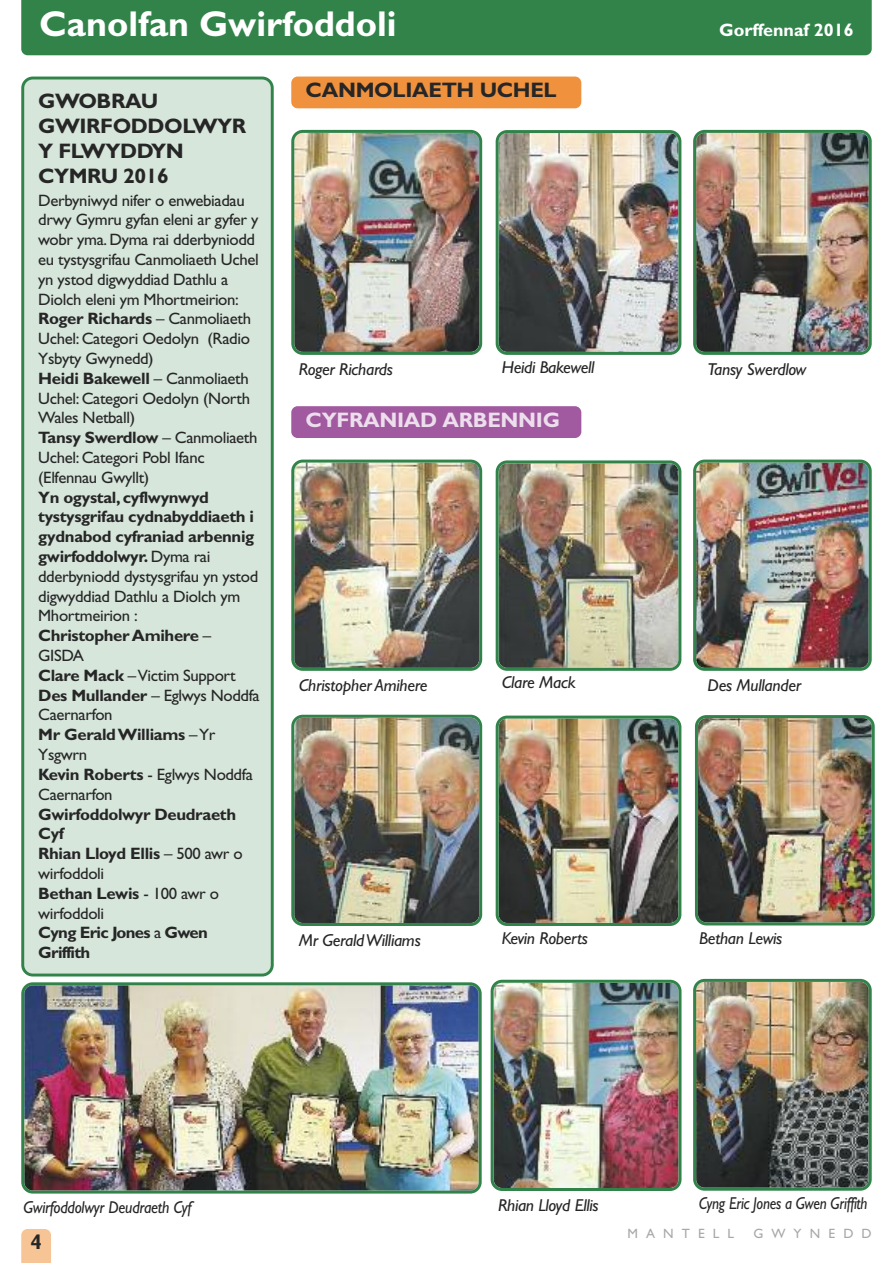
<style>
.page{position:relative;width:893px;height:1263px;background:#fff}
.page>*{position:absolute;margin:0;border:0;box-sizing:border-box;transform-origin:0 0}
.t1{font:700 36px "Gill Sans";color:#fff}
.t2{font:700 21px/25.2px "Gill Sans";letter-spacing:-.02em;color:#272627}
.t3{font:700 21px "Gill Sans";letter-spacing:-.015em;color:#ecdeec}
.t4{font:700 condensed 21px "Gill Sans";color:#272627}
.t5{font:700 18px "Gill Sans";color:#fff}
.t6{font:italic 17.25px "Gill Sans";letter-spacing:-.015em;color:#272627}
.t7{font:italic 17.25px "Gill Sans";letter-spacing:-.015em;color:#272627;scale:.87 1}
.t8{font:italic 17.25px "Gill Sans";letter-spacing:-.015em;color:#272627;scale:.92 1}
.t9{font:700 16.5px/19.8px "Gill Sans";letter-spacing:-.02em;color:#272627}
.t10{font:16.5px/19.8px "Gill Sans";letter-spacing:-.02em;color:#272627}
.t11{font:13.5px "Gill Sans";letter-spacing:.6em;color:#a9a8a9}
.s1{font-weight:700}
.s2{font-weight:400}
</style>
<div class="page">
<div style="left:21px;top:77px;width:253px;height:899px;background:#d6e6db"></div>
<div style="left:21px;top:0;width:851px;height:55px;background:#31834a"></div>
<svg style="left:21px;top:1229px;width:30px;height:34px"></svg>
<img style="left:291px;top:130px;width:191px;height:225px">
<img style="left:496px;top:130px;width:185px;height:225px">
<img style="left:693px;top:130px;width:179px;height:225px">
<img style="left:291px;top:460px;width:191px;height:211px">
<img style="left:496px;top:460px;width:185px;height:211px">
<img style="left:693px;top:460px;width:179px;height:211px">
<img style="left:291px;top:715px;width:191px;height:211px">
<img style="left:496px;top:715px;width:185px;height:211px">
<img style="left:21px;top:982px;width:461px;height:211px">
<img style="left:491px;top:980px;width:190px;height:211px">
<img style="left:695px;top:715px;width:180px;height:210px">
<img style="left:693px;top:979px;width:179px;height:212px">
<div style="left:291px;top:77px;width:290px;height:31px;background:#f0923d;border-radius:6px"></div>
<div style="left:291px;top:406px;width:290px;height:32px;background:#a1599f;border-radius:6px"></div>
<h1 class="t1" style="left:39px;top:10px;width:359px">Canolfan Gwirfoddoli</h1>
<p class="t5" style="left:719px;top:23px;width:136px">Gorffennaf 2016</p>
<p class="t2" style="left:38px;top:90px;width:209px">GWOBRAU<br>GWIRFODDOLWYR<br>Y FLWYDDYN<br>CYMRU 2016</p>
<p class="t10" style="left:38px;top:192px;width:222px">Derbyniwyd nifer o enwebiadau drwy Gymru gyfan eleni ar gyfer y wobr yma. Dyma rai dderbyniodd eu tystysgrifau Canmoliaeth Uchel yn ystod digwyddiad Dathlu a<br>Diolch eleni ym Mhortmeirion:<br><span class="s1">Roger Richards</span> – Canmoliaeth<br>Uchel: Categori Oedolyn (Radio<br>Ysbyty Gwynedd)<br><span class="s1">Heidi Bakewell</span> – Canmoliaeth<br>Uchel: Categori Oedolyn (North<br>Wales Netball)<br><span class="s1">Tansy Swerdlow</span> – Canmoliaeth<br>Uchel: Categori Pobl Ifanc (Elfennau Gwyllt)</p>
<p class="t9" style="left:38px;top:489px;width:223px">Yn ogystal, cyflwynwyd tystysgrifau cydnabyddiaeth i gydnabod cyfraniad arbennig gwirfoddolwyr. <span class="s2">Dyma rai dderbyniodd dystysgrifau yn ystod digwyddiad Dathlu a Diolch ym<br>Mhortmeirion :<br></span>Christopher Amihere <span class="s2">–<br>GISDA<br></span>Clare Mack <span class="s2">–Victim Support<br></span>Des Mullander <span class="s2">– Eglwys Noddfa<br>Caernarfon<br></span>Mr GeraldWilliams <span class="s2">–Yr<br>Ysgwrn<br></span>Kevin Roberts <span class="s2">- Eglwys Noddfa<br>Caernarfon</span></p>
<p class="t9" style="left:38px;top:805px;width:206px">Gwirfoddolwyr Deudraeth<br>Cyf<br>Rhian Lloyd Ellis <span class="s2">– 500 awr o wirfoddoli<br></span>Bethan Lewis <span class="s2">- 100 awr o wirfoddoli<br></span>Cyng Eric Jones <span class="s2">a</span> Gwen<br>Griffith</p>
<p class="t2" style="left:306px;top:80px;width:253px">CANMOLIAETH UCHEL</p>
<p class="t6" style="left:299px;top:362px;width:96px">Roger Richards</p>
<p class="t6" style="left:502px;top:360px;width:94px">Heidi Bakewell</p>
<p class="t6" style="left:707px;top:362px;width:100px">Tansy Swerdlow</p>
<p class="t3" style="left:306px;top:412px;width:256px">CYFRANIAD ARBENNIG</p>
<p class="t6" style="left:299px;top:678px;width:130px">Christopher Amihere</p>
<p class="t6" style="left:502px;top:676px;width:76px">Clare Mack</p>
<p class="t6" style="left:707px;top:678px;width:95px">Des Mullander</p>
<p class="t6" style="left:299px;top:933px;width:124px">Mr GeraldWilliams</p>
<p class="t6" style="left:502px;top:931px;width:88px">Kevin Roberts</p>
<p class="t6" style="left:699px;top:931px;width:85px">Bethan Lewis</p>
<p class="t8" style="left:24px;top:1201px;width:184px">Gwirfoddolwyr Deudraeth Cyf</p>
<p class="t6" style="left:498px;top:1198px;width:102px">Rhian Lloyd Ellis</p>
<p class="t4" style="left:31px;top:1234px;width:12px">4</p>
<p class="t7" style="left:699px;top:1196px;width:195px">Cyng Eric Jones a Gwen Griffith</p>
<p class="t11" style="left:627px;top:1228px;width:108px">MANTELL</p>
<p class="t11" style="left:753px;top:1228px;width:120px">GWYNEDD</p>
</div>
